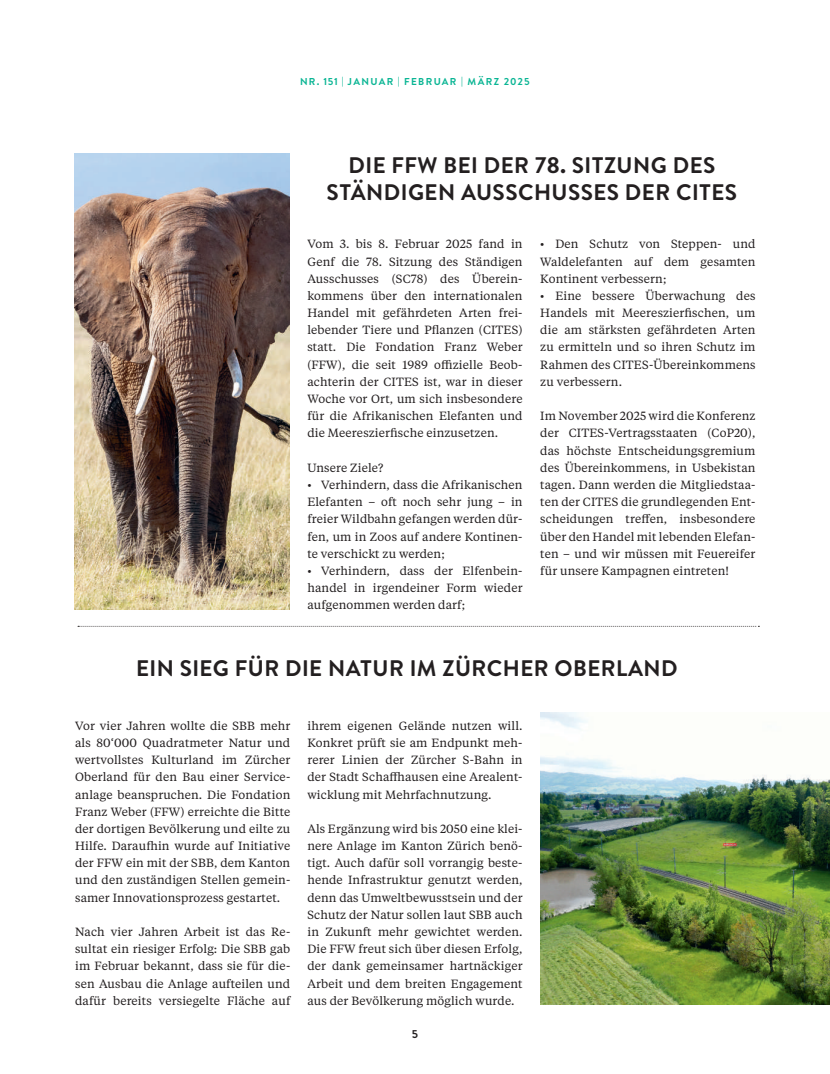
<style>
.page{position:relative;width:830px;height:1074px;background:#fff}
.page>*{position:absolute;margin:0;border:0;box-sizing:border-box;transform-origin:0 0}
.t1{font:700 22.5px/27.5px "Brandon Text";letter-spacing:.02em;color:#231f20;text-align:center}
.t2{font:11.88px/17.2px "Tiempos Text";letter-spacing:.01em;color:#231f20;text-align:justify}
.t3{font:700 11.25px "Brandon Text";color:#231f20}
.t4{font:700 10px "Brandon Text";letter-spacing:.13em;color:#0ab594}
</style>
<div class="page">
<img style="left:74px;top:154px;width:215px;height:455px">
<img style="left:540px;top:712px;width:289px;height:292px">
<svg style="left:78px;top:626px;width:681px;height:1px"></svg>
<p class="t4" style="left:300px;top:75px;width:231px">NR. 151 | JANUAR | FEBRUAR | MÄRZ 2025</p>
<h1 class="t1" style="left:326px;top:151px;width:412px">DIE FFW BEI DER 78. SITZUNG DES<br>STÄNDIGEN AUSSCHUSSES DER CITES</h1>
<p class="t2" style="left:307px;top:235px;width:216px">Vom 3. bis 8. Februar 2025 fand in Genf die 78. Sitzung des Ständigen Ausschusses (SC78) des Überein&shy;kommens über den internationalen Handel mit gefährdeten Arten frei&shy;lebender Tiere und Pflanzen (CITES) statt. Die Fondation Franz Weber (FFW), die seit 1989 offizielle Beob&shy;achterin der CITES ist, war in dieser Woche vor Ort, um sich insbesondere für die Afrikanischen Elefanten und die Meereszierfische einzusetzen.</p>
<p class="t2" style="left:307px;top:458px;width:77px">Unsere Ziele?</p>
<p class="t2" style="left:307px;top:476px;width:216px">• Verhindern, dass die Afrikanischen Elefanten – oft noch sehr jung – in freier Wildbahn gefangen werden dür&shy;fen, um in Zoos auf andere Kontinen&shy;te verschickt zu werden;</p>
<p class="t2" style="left:307px;top:561px;width:216px">• Verhindern, dass der Elfenbein&shy;handel in irgendeiner Form wieder aufgenommen werden darf;</p>
<p class="t2" style="left:540px;top:235px;width:216px">• Den Schutz von Steppen- und Waldelefanten auf dem gesamten Kontinent verbessern;</p>
<p class="t2" style="left:540px;top:286px;width:216px">• Eine bessere Überwachung des Handels mit Meereszierfischen, um die am stärksten gefährdeten Arten zu ermitteln und so ihren Schutz im Rahmen des CITES-Übereinkommens zu verbessern.</p>
<p class="t2" style="left:540px;top:407px;width:216px">Im November 2025 wird die Konferenz der CITES-Vertragsstaaten (CoP20), das höchste Entscheidungsgremium des Übereinkommens, in Usbekistan tagen. Dann werden die Mitgliedstaa&shy;ten der CITES die grundlegenden Ent&shy;scheidungen treffen, insbesondere über den Handel mit lebenden Elefan&shy;ten – und wir müssen mit Feuereifer für unsere Kampagnen eintreten!</p>
<h1 class="t1" style="left:136px;top:654px;width:543px">EIN SIEG FÜR DIE NATUR IM ZÜRCHER OBERLAND</h1>
<p class="t2" style="left:75px;top:716px;width:216px">Vor vier Jahren wollte die SBB mehr als 80‘000 Quadratmeter Natur und wertvollstes Kulturland im Zürcher Oberland für den Bau einer Service&shy;anlage beanspruchen. Die Fondation Franz Weber (FFW) erreichte die Bitte der dortigen Bevölkerung und eilte zu Hilfe. Daraufhin wurde auf Initiative der FFW ein mit der SBB, dem Kanton und den zuständigen Stellen gemein&shy;samer Innovationsprozess gestartet.</p>
<p class="t2" style="left:75px;top:922px;width:216px">Nach vier Jahren Arbeit ist das Re&shy;sultat ein riesiger Erfolg: Die SBB gab im Februar bekannt, dass sie für die&shy;sen Ausbau die Anlage aufteilen und dafür bereits versiegelte Fläche auf</p>
<p class="t2" style="left:307px;top:716px;width:216px">ihrem eigenen Gelände nutzen will.<br>Konkret prüft sie am Endpunkt meh&shy;rerer Linien der Zürcher S-Bahn in der Stadt Schaffhausen eine Arealent&shy;wicklung mit Mehrfachnutzung.</p>
<p class="t2" style="left:307px;top:819px;width:216px">Als Ergänzung wird bis 2050 eine klei&shy;nere Anlage im Kanton Zürich benö&shy;tigt. Auch dafür soll vorrangig beste&shy;hende Infrastruktur genutzt werden, denn das Umweltbewusstsein und der Schutz der Natur sollen laut SBB auch in Zukunft mehr gewichtet werden.<br>Die FFW freut sich über diesen Erfolg, der dank gemeinsamer hartnäckiger Arbeit und dem breiten Engagement aus der Bevölkerung möglich wurde.</p>
<p class="t3" style="left:411px;top:1026px;width:8px">5</p>
</div>
